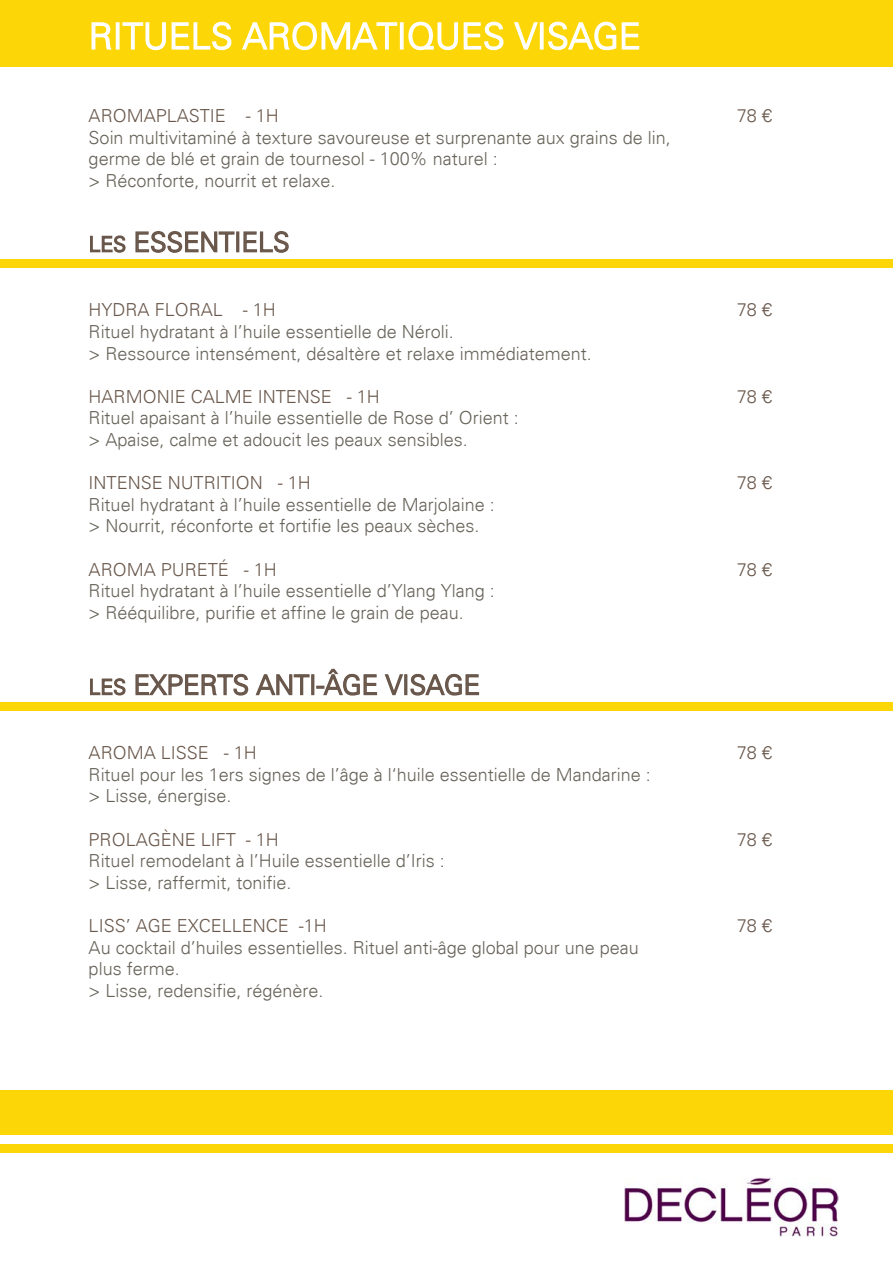
<style>
.page{position:relative;width:893px;height:1263px;background:#fff}
.page>*{position:absolute;margin:0;border:0;box-sizing:border-box;transform-origin:0 0}
.t1{font:300 36px "Univers";color:#fff}
.t2{font:300 27px "Univers";color:#69574b}
.t3{font:300 18px "Univers";color:#676359}
.t4{font:300 18px "Univers";color:#69574b}
.s1{font-size:21px}
</style>
<div class="page">
<svg style="left:0;top:1134px;width:893px;height:103px"></svg>
<div style="left:0;top:0;width:893px;height:67px;background:#fcd607"></div>
<div style="left:0;top:259px;width:893px;height:9px;background:#fcd607"></div>
<div style="left:0;top:703px;width:893px;height:8px;background:#fcd607"></div>
<svg style="left:90px;top:235px;width:36px;height:18px"></svg>
<svg style="left:135px;top:231px;width:100px;height:22px"></svg>
<div style="left:236px;top:231px;width:3px;height:21px;border:2px solid #69574b"></div>
<svg style="left:243px;top:231px;width:46px;height:22px"></svg>
<svg style="left:90px;top:678px;width:36px;height:18px"></svg>
<svg style="left:135px;top:673px;width:114px;height:23px"></svg>
<svg style="left:255px;top:674px;width:55px;height:22px"></svg>
<div style="left:311px;top:674px;width:3px;height:21px;border:2px solid #69574b"></div>
<svg style="left:316px;top:668px;width:62px;height:28px"></svg>
<svg style="left:384px;top:674px;width:19px;height:22px"></svg>
<div style="left:404px;top:674px;width:3px;height:21px;border:2px solid #69574b"></div>
<svg style="left:410px;top:673px;width:70px;height:23px"></svg>
<svg style="left:91px;top:22px;width:21px;height:28px"></svg>
<div style="left:116px;top:22px;width:4px;height:28px;border:2px solid #fff"></div>
<svg style="left:122px;top:21px;width:110px;height:30px"></svg>
<svg style="left:242px;top:21px;width:156px;height:30px"></svg>
<div style="left:400px;top:22px;width:4px;height:28px;border:2px solid #fff"></div>
<svg style="left:408px;top:21px;width:96px;height:30px"></svg>
<svg style="left:514px;top:22px;width:24px;height:28px"></svg>
<div style="left:540px;top:22px;width:4px;height:28px;border:2px solid #fff"></div>
<svg style="left:548px;top:21px;width:92px;height:30px"></svg>
<div style="left:0;top:1090px;width:893px;height:44px;background:#fcd607"></div>
<div style="left:0;top:1144px;width:893px;height:8px;background:#fcd607"></div>
<p class="t1" style="left:89px;top:14px;width:554px">RITUELS AROMATIQUES VISAGE</p>
<p class="t4" style="left:89px;top:105px;width:192px">AROMAPLASTIE - 1H</p>
<p class="t4" style="left:737px;top:105px;width:37px">78 €</p>
<p class="t3" style="left:89px;top:126px;width:584px">Soin multivitaminé à texture savoureuse et surprenante aux grains de lin,</p>
<p class="t3" style="left:89px;top:148px;width:411px">germe de blé et grain de tournesol - 100% naturel :</p>
<p class="t3" style="left:89px;top:170px;width:248px">&gt; Réconforte, nourrit et relaxe.</p>
<p class="t2" style="left:89px;top:226px;width:202px"><span class="s1">LES</span> ESSENTIELS</p>
<p class="t4" style="left:89px;top:299px;width:189px">HYDRA FLORAL - 1H</p>
<p class="t4" style="left:737px;top:299px;width:37px">78 €</p>
<p class="t3" style="left:89px;top:321px;width:367px">Rituel hydratant à l’huile essentielle de Néroli.</p>
<p class="t3" style="left:89px;top:342px;width:505px">&gt; Ressource intensément, désaltère et relaxe immédiatement.</p>
<p class="t4" style="left:89px;top:386px;width:293px">HARMONIE CALME INTENSE - 1H</p>
<p class="t4" style="left:737px;top:386px;width:37px">78 €</p>
<p class="t3" style="left:89px;top:407px;width:432px">Rituel apaisant à l’huile essentielle de Rose d’ Orient :</p>
<p class="t3" style="left:89px;top:429px;width:381px">&gt; Apaise, calme et adoucit les peaux sensibles.</p>
<p class="t4" style="left:89px;top:472px;width:224px">INTENSE NUTRITION - 1H</p>
<p class="t4" style="left:737px;top:472px;width:37px">78 €</p>
<p class="t3" style="left:89px;top:494px;width:408px">Rituel hydratant à l’huile essentielle de Marjolaine :</p>
<p class="t3" style="left:89px;top:515px;width:392px">&gt; Nourrit, réconforte et fortifie les peaux sèches.</p>
<p class="t4" style="left:89px;top:558px;width:190px">AROMA PURETÉ - 1H</p>
<p class="t4" style="left:737px;top:558px;width:37px">78 €</p>
<p class="t3" style="left:89px;top:580px;width:408px">Rituel hydratant à l’huile essentielle d’Ylang Ylang :</p>
<p class="t3" style="left:89px;top:602px;width:377px">&gt; Rééquilibre, purifie et affine le grain de peau.</p>
<p class="t2" style="left:89px;top:669px;width:393px"><span class="s1">LES</span> EXPERTS ANTI-ÂGE VISAGE</p>
<p class="t4" style="left:89px;top:742px;width:170px">AROMA LISSE - 1H</p>
<p class="t4" style="left:737px;top:742px;width:37px">78 €</p>
<p class="t3" style="left:89px;top:764px;width:564px">Rituel pour les 1ers signes de l’âge à l‘huile essentielle de Mandarine :</p>
<p class="t3" style="left:89px;top:785px;width:144px">&gt; Lisse, énergise.</p>
<p class="t4" style="left:89px;top:828px;width:192px">PROLAGÈNE LIFT - 1H</p>
<p class="t4" style="left:737px;top:828px;width:37px">78 €</p>
<p class="t3" style="left:89px;top:850px;width:358px">Rituel remodelant à l’Huile essentielle d’Iris :</p>
<p class="t3" style="left:89px;top:872px;width:204px">&gt; Lisse, raffermit, tonifie.</p>
<p class="t4" style="left:89px;top:915px;width:240px">LISS’ AGE EXCELLENCE -1H</p>
<p class="t4" style="left:737px;top:915px;width:37px">78 €</p>
<p class="t3" style="left:89px;top:936px;width:552px">Au cocktail d’huiles essentielles. Rituel anti-âge global pour une peau</p>
<p class="t3" style="left:89px;top:958px;width:93px">plus ferme.</p>
<p class="t3" style="left:89px;top:980px;width:236px">&gt; Lisse, redensifie, régénère.</p>
</div>
